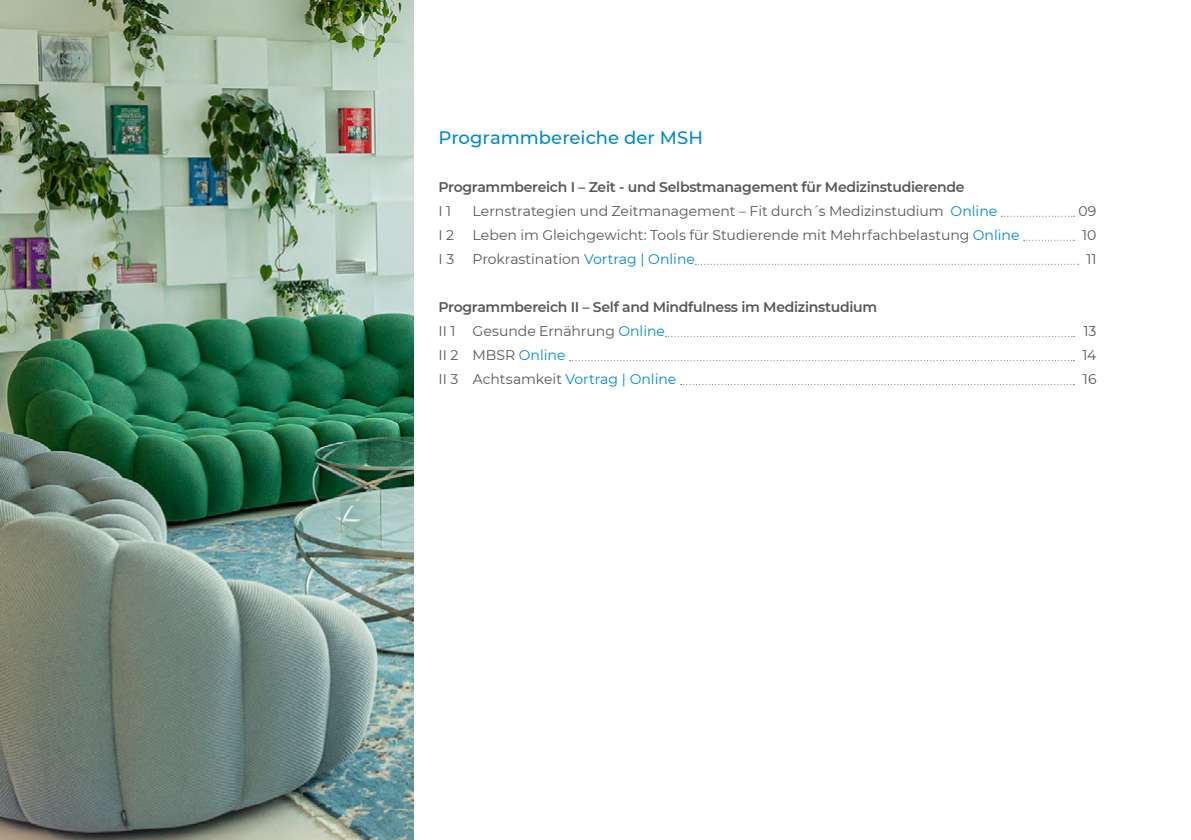
<style>
.page{position:relative;width:1191px;height:840px;background:#fff}
.page>*{position:absolute;margin:0;border:0;box-sizing:border-box;transform-origin:0 0}
.t1{font:500 18px "Montserrat";color:#008bc5}
.t2{font:14px "Montserrat";color:#575756}
.t3{font:600 14px/24px "Montserrat";letter-spacing:-.02em;color:#575756}
.s1{color:#008bc7}
.s2{font-weight:400}
.s3{font-weight:400;color:#008bc7}
</style>
<div class="page">
<img style="left:0;top:0;width:413px;height:839px">
<svg style="left:1001px;top:216px;width:73px;height:1px"></svg>
<svg style="left:1023px;top:240px;width:51px;height:1px"></svg>
<svg style="left:695px;top:264px;width:383px;height:1px"></svg>
<svg style="left:665px;top:336px;width:409px;height:1px"></svg>
<svg style="left:569px;top:360px;width:505px;height:1px"></svg>
<svg style="left:680px;top:384px;width:394px;height:1px"></svg>
<p class="t1" style="left:438px;top:125px;width:266px">Programmbereiche der MSH</p>
<p class="t3" style="left:438px;top:174px;width:527px">Programmbereich I – Zeit - und Selbstmanagement für Medizinstudierende</p>
<p class="t2" style="left:438px;top:201px;width:14px">I 1</p>
<p class="t2" style="left:472px;top:201px;width:526px">Lernstrategien und Zeitmanagement – Fit durch´s Medizinstudium <span class="s1">Online</span></p>
<p class="t2" style="left:1078px;top:201px;width:20px">09</p>
<p class="t2" style="left:438px;top:225px;width:17px">I 2</p>
<p class="t2" style="left:472px;top:225px;width:548px">Leben im Gleichgewicht: Tools für Studierende mit Mehrfachbelastung <span class="s1">Online</span></p>
<p class="t2" style="left:1082px;top:225px;width:16px">10</p>
<p class="t2" style="left:438px;top:249px;width:17px">I 3</p>
<p class="t2" style="left:472px;top:249px;width:224px">Prokrastination <span class="s1">Vortrag | Online</span></p>
<p class="t2" style="left:1086px;top:249px;width:12px">11</p>
<p class="t3" style="left:438px;top:294px;width:440px">Programmbereich II – Self and Mindfulness im Medizinstudium<br><span class="s2">II 1 Gesunde Ernährung</span> <span class="s3">Online</span></p>
<p class="t2" style="left:1083px;top:321px;width:15px">13</p>
<p class="t2" style="left:438px;top:345px;width:128px">II 2 MBSR <span class="s1">Online</span></p>
<p class="t2" style="left:1082px;top:345px;width:16px">14</p>
<p class="t2" style="left:438px;top:369px;width:239px">II 3 Achtsamkeit <span class="s1">Vortrag | Online</span></p>
<p class="t2" style="left:1082px;top:369px;width:15px">16</p>
</div>
